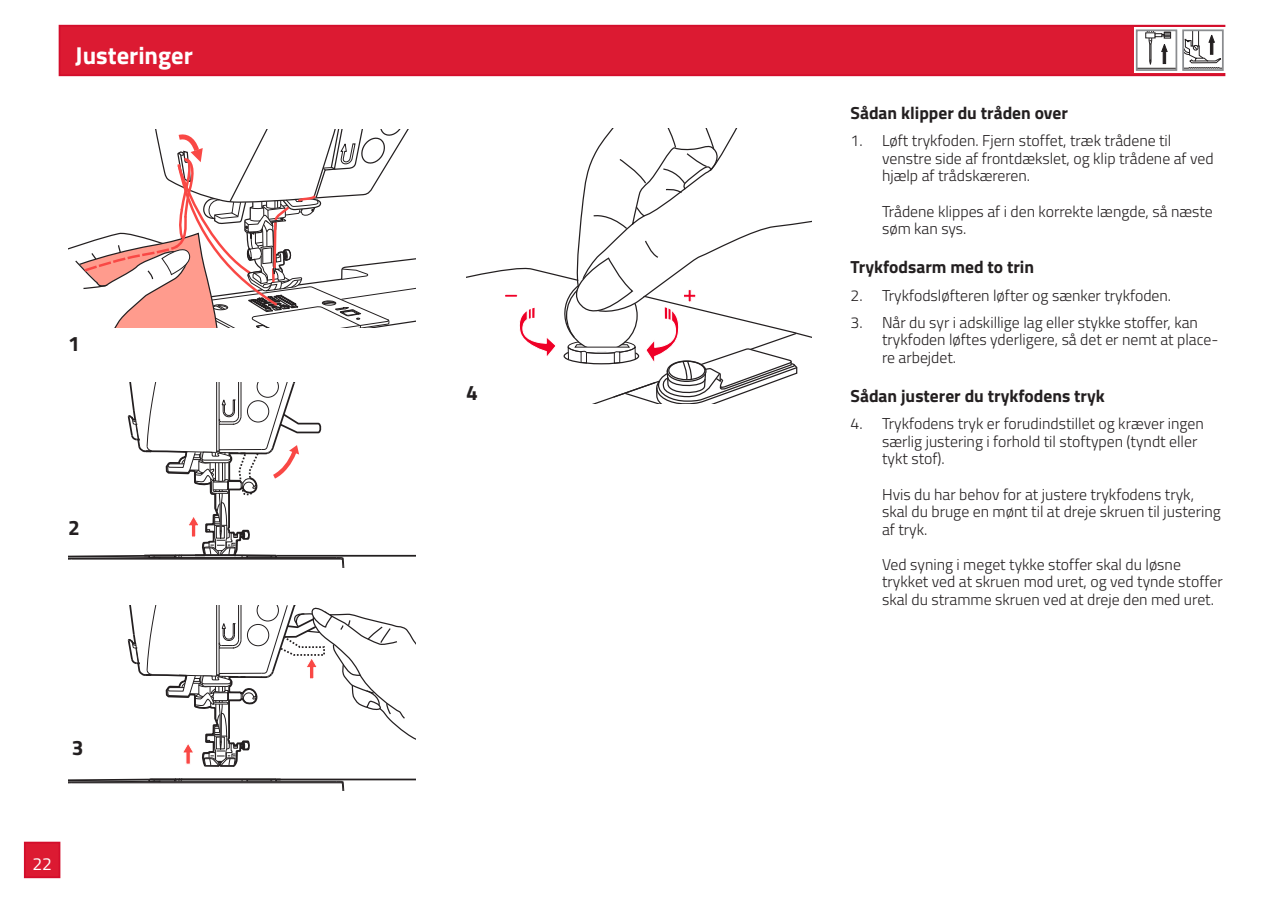
<style>
.page{position:relative;width:1275px;height:903px;background:#fff}
.page>*{position:absolute;margin:0;border:0;box-sizing:border-box;transform-origin:0 0}
.Head_im_Balken{font:700 24.5px "Titillium Web";color:#fff}
.ABC_Einzug{font:700 21px "Titillium Web";color:#231f20}
.Baseline_75{font:700 17.5px "Titillium Web";color:#231f20}
.t1{font:17.5px "Titillium Web";color:#fff}
.Fließtext_Einzug{font:300 15.75px/17.5px "Titillium Web";color:#231f20}
</style>
<div class="page">
<div style="left:25px;top:842px;width:35px;height:35px;background:#dc1a32"></div>
<div style="left:24px;top:842px;width:36px;height:36px;border:2px solid #d30d2b"></div>
<div style="left:60px;top:26px;width:1164px;height:49px;background:#dc1a32"></div>
<div style="left:59px;top:25px;width:1166px;height:51px;border:2px solid #d30d2b"></div>
<svg style="left:68px;top:129px;width:348px;height:199px"></svg>
<svg style="left:68px;top:606px;width:347px;height:185px"></svg>
<hr style="left:276px;top:555px;width:139px;height:2px;background:#231f20">
<svg style="left:68px;top:382px;width:277px;height:185px"></svg>
<hr style="left:195px;top:554px;width:41px;height:2px;background:#231f20">
<svg style="left:466px;top:129px;width:346px;height:275px"></svg>
<div style="left:1134px;top:28px;width:91px;height:45px;background:#fff"></div>
<svg style="left:1185px;top:32px;width:36px;height:36px"></svg>
<div style="left:1182px;top:29px;width:42px;height:42px;border:2px solid #8a8c8f"></div>
<div style="left:1145px;top:32px;width:10px;height:6px;border:1px solid #231f20"></div>
<svg style="left:1147px;top:32px;width:24px;height:36px"></svg>
<div style="left:1136px;top:29px;width:41px;height:42px;border:2px solid #8a8c8f"></div>
<p class="Head_im_Balken" style="left:75px;top:37px;width:119px">Justeringer</p>
<p class="ABC_Einzug" style="left:68px;top:328px;width:13px">1</p>
<p class="ABC_Einzug" style="left:68px;top:511px;width:13px">2</p>
<p class="ABC_Einzug" style="left:72px;top:731px;width:13px">3</p>
<p class="t1" style="left:32px;top:851px;width:21px">22</p>
<p class="ABC_Einzug" style="left:466px;top:377px;width:13px">4</p>
<p class="Baseline_75" style="left:850px;top:100px;width:219px">Sådan klipper du tråden over</p>
<p class="Fließtext_Einzug" style="left:882px;top:131px;width:333px;text-indent:-32px">1. Løft trykfoden. Fjern stoffet, træk trådene til venstre side af frontdækslet, og klip trådene af ved hjælp af trådskæreren.</p>
<p class="Fließtext_Einzug" style="left:882px;top:201px;width:332px">Trådene klippes af i den korrekte længde, så næste søm kan sys.</p>
<p class="Baseline_75" style="left:850px;top:254px;width:185px">Trykfodsarm med to trin</p>
<p class="Fließtext_Einzug" style="left:850px;top:285px;width:322px">2. Trykfodsløfteren løfter og sænker trykfoden.</p>
<p class="Fließtext_Einzug" style="left:882px;top:313px;width:338px;text-indent:-32px">3. Når du syr i adskillige lag eller stykke stoffer, kan trykfoden løftes yderligere, så det er nemt at place&shy;re arbejdet.</p>
<p class="Baseline_75" style="left:850px;top:382px;width:256px">Sådan justerer du trykfodens tryk</p>
<p class="Fließtext_Einzug" style="left:882px;top:414px;width:323px;text-indent:-32px">4. Trykfodens tryk er forudindstillet og kræver ingen særlig justering i forhold til stoftypen (tyndt eller tykt stof).</p>
<p class="Fließtext_Einzug" style="left:882px;top:484px;width:340px">Hvis du har behov for at justere trykfodens tryk, skal du bruge en mønt til at dreje skruen til justering af tryk.</p>
<p class="Fließtext_Einzug" style="left:882px;top:554px;width:342px">Ved syning i meget tykke stoffer skal du løsne trykket ved at skruen mod uret, og ved tynde stoffer skal du stramme skruen ved at dreje den med uret.</p>
</div>
